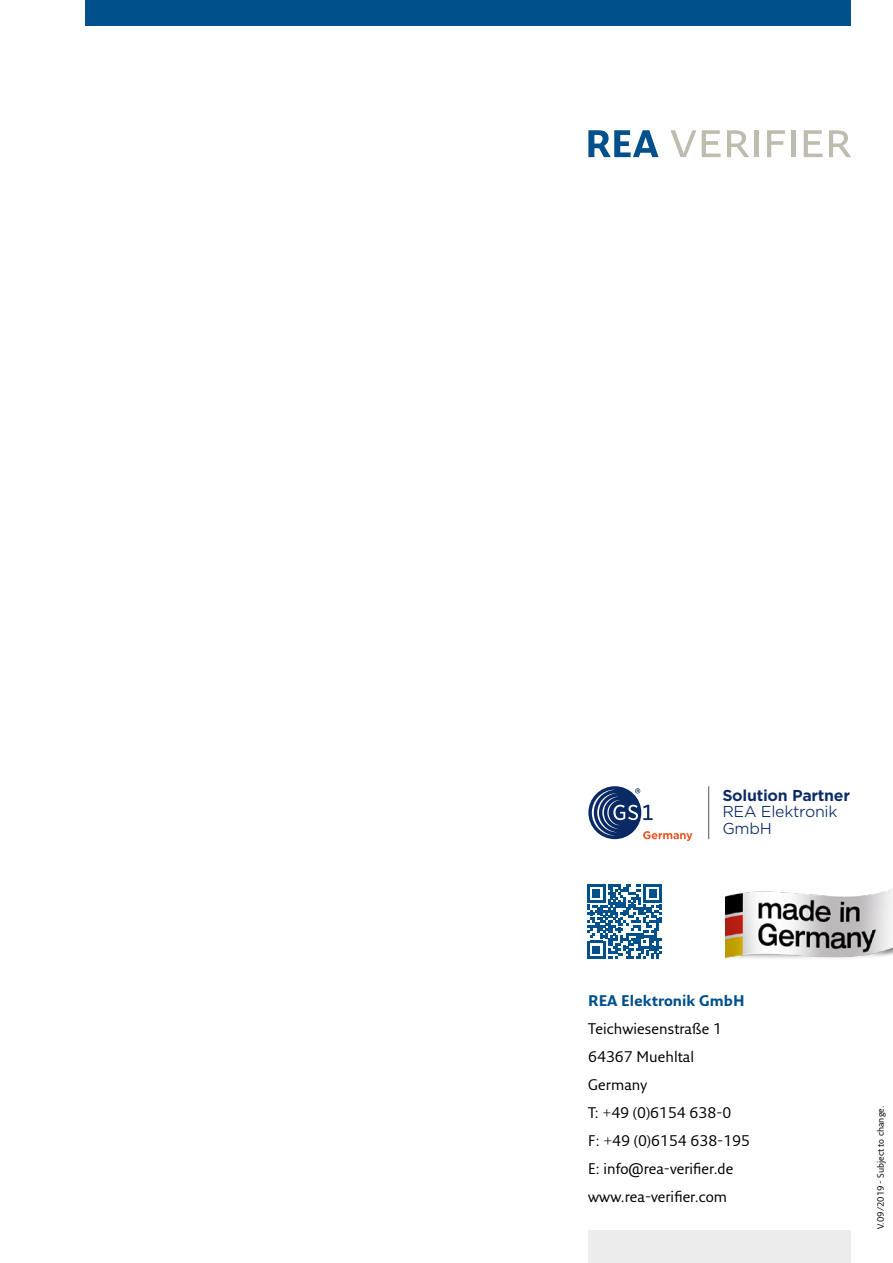
<style>
.page{position:relative;width:893px;height:1263px;background:#fff}
.page>*{position:absolute;margin:0;border:0;box-sizing:border-box;transform-origin:0 0}
.t1{font:15.15px/16.8px "Gotham Office";letter-spacing:-.02em;color:#0a2a66}
.t2{font:700 15.15px "Gotham Office";letter-spacing:-.02em;color:#0a2a66}
.t3{font:15px/28px "Fresco Sans Pro";color:#000}
.t4{font:700 15px "Fresco Sans Pro";color:#00508c}
.t5{font:9px "Fresco Sans Pro";color:#000}
</style>
<div class="page">
<img style="left:725px;top:888px;width:168px;height:71px">
<div style="left:85px;top:0;width:765px;height:26px;background:#00508c"></div>
<div style="left:588px;top:1230px;width:262px;height:33px;background:#ececed"></div>
<svg style="left:588px;top:130px;width:70px;height:27px"></svg>
<svg style="left:671px;top:130px;width:25px;height:27px"></svg>
<svg style="left:702px;top:130px;width:19px;height:27px"></svg>
<svg style="left:727px;top:130px;width:22px;height:27px"></svg>
<hr style="left:754px;top:130px;width:4px;height:27px;background:#bfbbae">
<svg style="left:767px;top:130px;width:18px;height:27px"></svg>
<div style="left:791px;top:130px;width:5px;height:27px;background:#bfbbae"></div>
<svg style="left:804px;top:130px;width:19px;height:27px"></svg>
<svg style="left:829px;top:130px;width:22px;height:27px"></svg>
<svg style="left:588px;top:786px;width:53px;height:53px"></svg>
<svg style="left:592px;top:788px;width:100px;height:53px"></svg>
<hr style="left:708px;top:786px;width:1px;height:53px;background:#565656">
<svg style="left:587px;top:884px;width:74px;height:74px"></svg>
<p class="t2" style="left:722px;top:784px;width:129px">Solution Partner</p>
<p class="t1" style="left:722px;top:803px;width:117px">REA Elektronik<br>GmbH</p>
<p class="t4" style="left:588px;top:991px;width:158px">REA Elektronik GmbH</p>
<p class="t3" style="left:588px;top:1015px;width:163px">Teichwiesenstraße 1<br>64367 Muehltal<br>Germany<br>T: +49 (0)6154 638-0<br>F: +49 (0)6154 638-195<br>E: info@rea-verifier.de www.rea-verifier.com</p>
<p class="t5" style="left:875px;top:1229px;width:125px;rotate:-90deg">V.09/2019 - Subject to change.</p>
</div>
